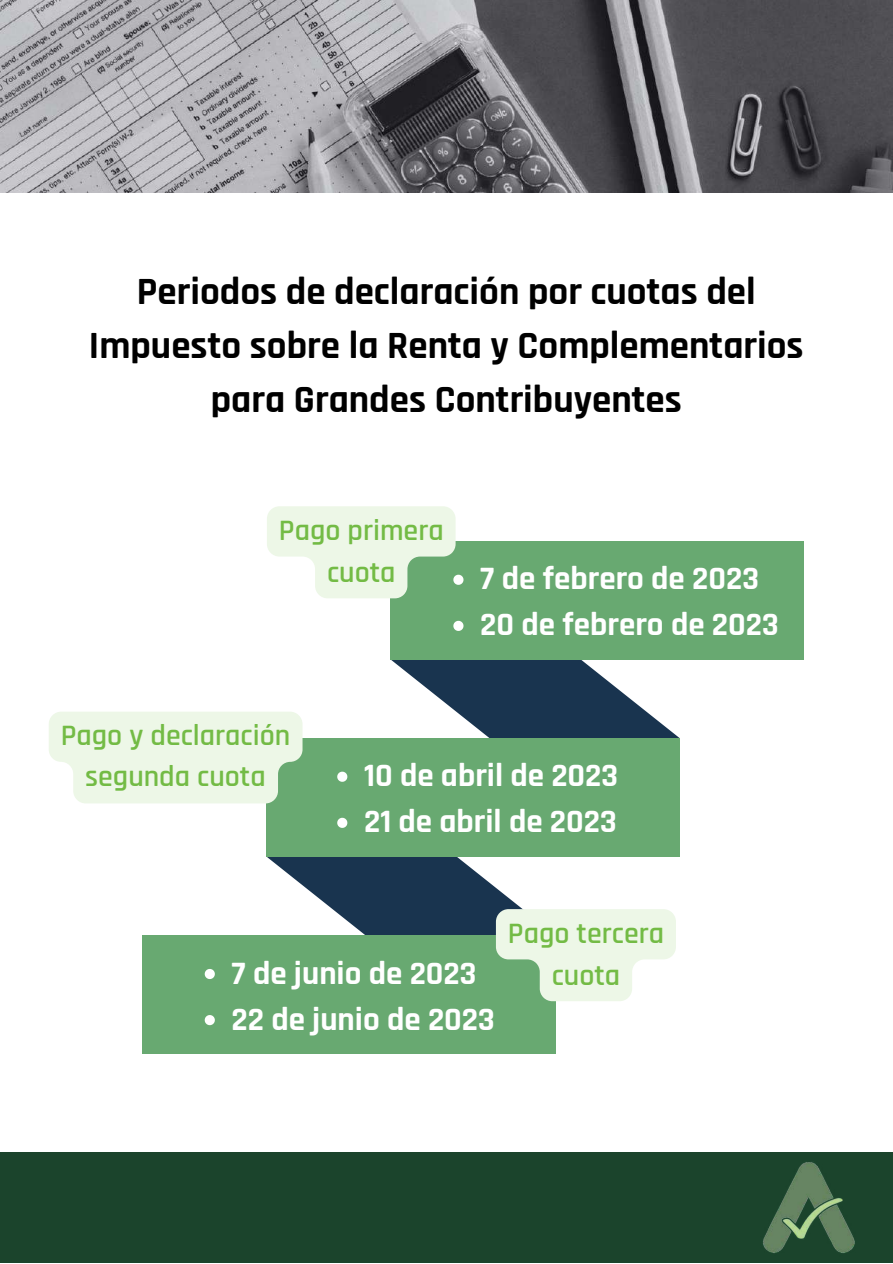
<style>
.page{position:relative;width:893px;height:1264px;background:#fff}
.page>*{position:absolute;margin:0;border:0;box-sizing:border-box;transform-origin:0 0}
.t1{font:700 39px/54px "Rajdhani";color:#000;text-align:center}
.t2{font:700 33px/46px "Rajdhani";color:#fff}
.t3{font:600 29.85px/41.8px "Rajdhani";color:#73bb45;text-align:center}
</style>
<div class="page">
<div style="left:0;top:1152px;width:892px;height:110px;background:#1b442c"></div>
<img style="left:0;top:0;width:892px;height:192px">
<svg style="left:390px;top:659px;width:289px;height:79px;fill:#19344f"></svg>
<svg style="left:266px;top:856px;width:289px;height:79px;fill:#19344f"></svg>
<div style="left:390px;top:541px;width:413px;height:118px;background:#68a971"></div>
<div style="left:266px;top:738px;width:413px;height:118px;background:#68a971"></div>
<div style="left:142px;top:935px;width:413px;height:118px;background:#68a971"></div>
<svg style="left:453px;top:621px;width:10px;height:10px"></svg>
<svg style="left:337px;top:771px;width:10px;height:10px"></svg>
<svg style="left:337px;top:817px;width:10px;height:11px"></svg>
<svg style="left:205px;top:969px;width:10px;height:10px"></svg>
<svg style="left:205px;top:1015px;width:10px;height:10px"></svg>
<svg style="left:267px;top:506px;width:196px;height:92px"></svg>
<svg style="left:496px;top:909px;width:180px;height:92px"></svg>
<svg style="left:49px;top:712px;width:253px;height:91px;background:#e8f3e2"></svg>
<img style="left:763px;top:1162px;width:92px;height:91px">
<p class="t1" style="left:89px;top:266px;width:716px">Periodos de declaración por cuotas del<br>Impuesto sobre la Renta y Complementarios para Grandes Contribuyentes</p>
<p class="t3" style="left:279px;top:510px;width:166px">Pago primera cuota</p>
<p class="t2" style="left:480px;top:556px;width:300px">7 de febrero de 2023<br>20 de febrero de 2023</p>
<p class="t3" style="left:61px;top:715px;width:231px">Pago y declaración segunda cuota</p>
<p class="t2" style="left:364px;top:753px;width:256px">10 de abril de 2023<br>21 de abril de 2023</p>
<p class="t2" style="left:231px;top:950px;width:265px">7 de junio de 2023<br>22 de junio de 2023</p>
<p class="t3" style="left:508px;top:913px;width:158px">Pago tercera cuota</p>
</div>
